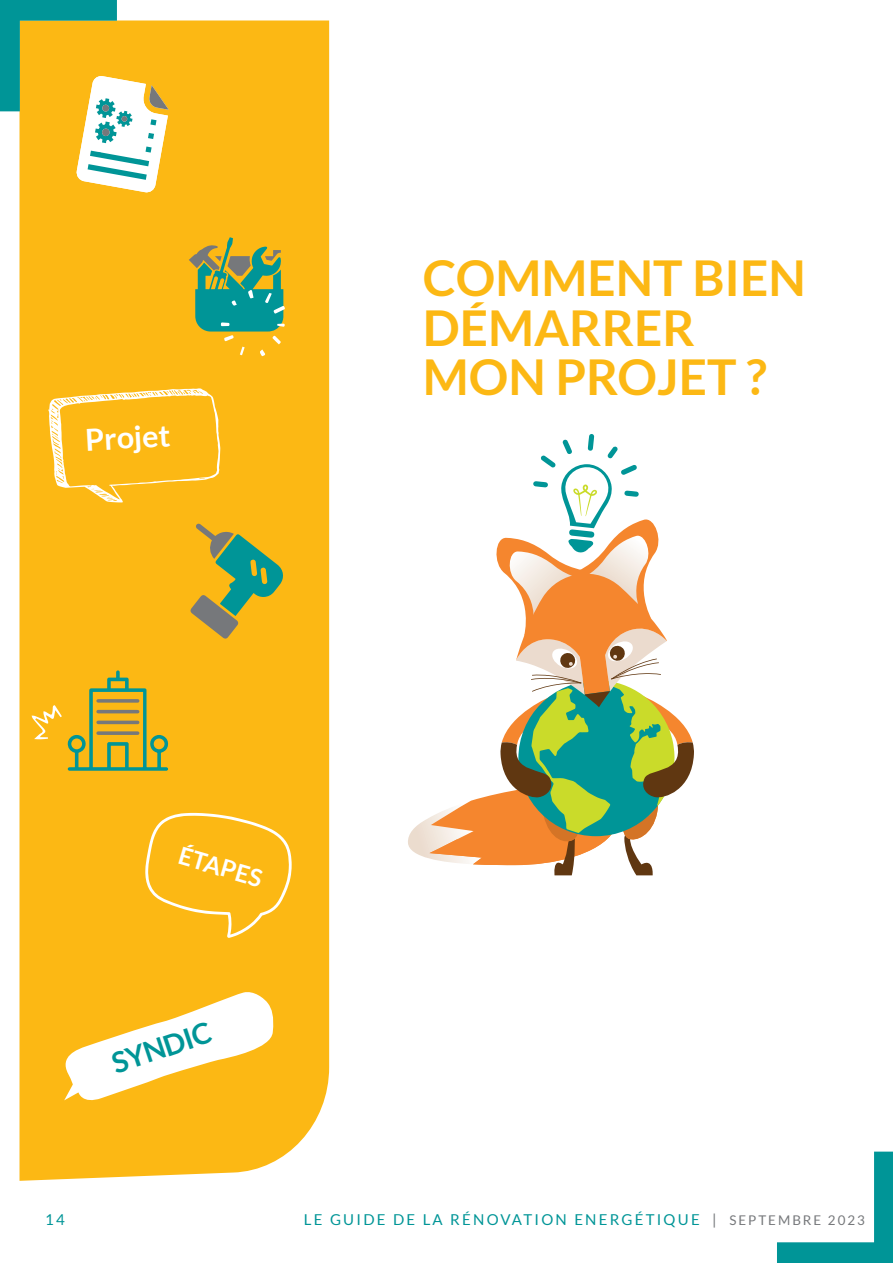
<style>
.page{position:relative;width:893px;height:1263px;background:#fff}
.page>*{position:absolute;margin:0;border:0;box-sizing:border-box;transform-origin:0 0}
.t1{font:700 49.5px/49.5px "Lato";color:#fcb814}
.t2{font:700 30.45px "Lato";color:#fff}
.t3{font:700 28.95px "Lato";color:#009597}
.t4{font:700 24.3px "Lato";color:#fff}
.t5{font:15px "Lato";letter-spacing:.15em;color:#009597}
.s1{color:#76787b}
.s2{font-size:13.35px;color:#76787b}
</style>
<div class="page">
<div style="left:20px;top:20px;width:309px;height:1161px;background:#fcb814"></div>
<svg style="left:408px;top:434px;width:286px;height:441px"></svg>
<svg style="left:32px;top:705px;width:30px;height:34px"></svg>
<svg style="left:189px;top:237px;width:96px;height:119px"></svg>
<svg style="left:145px;top:813px;width:147px;height:125px"></svg>
<svg style="left:59px;top:990px;width:215px;height:115px"></svg>
<svg style="left:48px;top:388px;width:172px;height:114px"></svg>
<svg style="left:68px;top:670px;width:100px;height:101px"></svg>
<svg style="left:190px;top:523px;width:95px;height:116px"></svg>
<svg style="left:0;top:0;width:169px;height:193px"></svg>
<svg style="left:777px;top:1151px;width:116px;height:112px"></svg>
<h2 class="t2" style="left:84px;top:422px;width:87px;rotate:-3deg">Projet</h2>
<h3 class="t4" style="left:183px;top:841px;width:88px;rotate:16deg">ÉTAPES</h3>
<h3 class="t3" style="left:107px;top:1048px;width:105px;rotate:-19deg">SYNDIC</h3>
<h1 class="t1" style="left:423px;top:253px;width:385px">COMMENT BIEN<br>DÉMARRER<br>MON PROJET ?</h1>
<p class="t5" style="left:45px;top:1211px;width:21px">14</p>
<p class="t5" style="left:304px;top:1211px;width:562px">LE GUIDE DE LA RÉNOVATION ENERGÉTIQUE <span class="s1">|</span> <span class="s2">SEPTEMBRE 2023</span></p>
</div>
